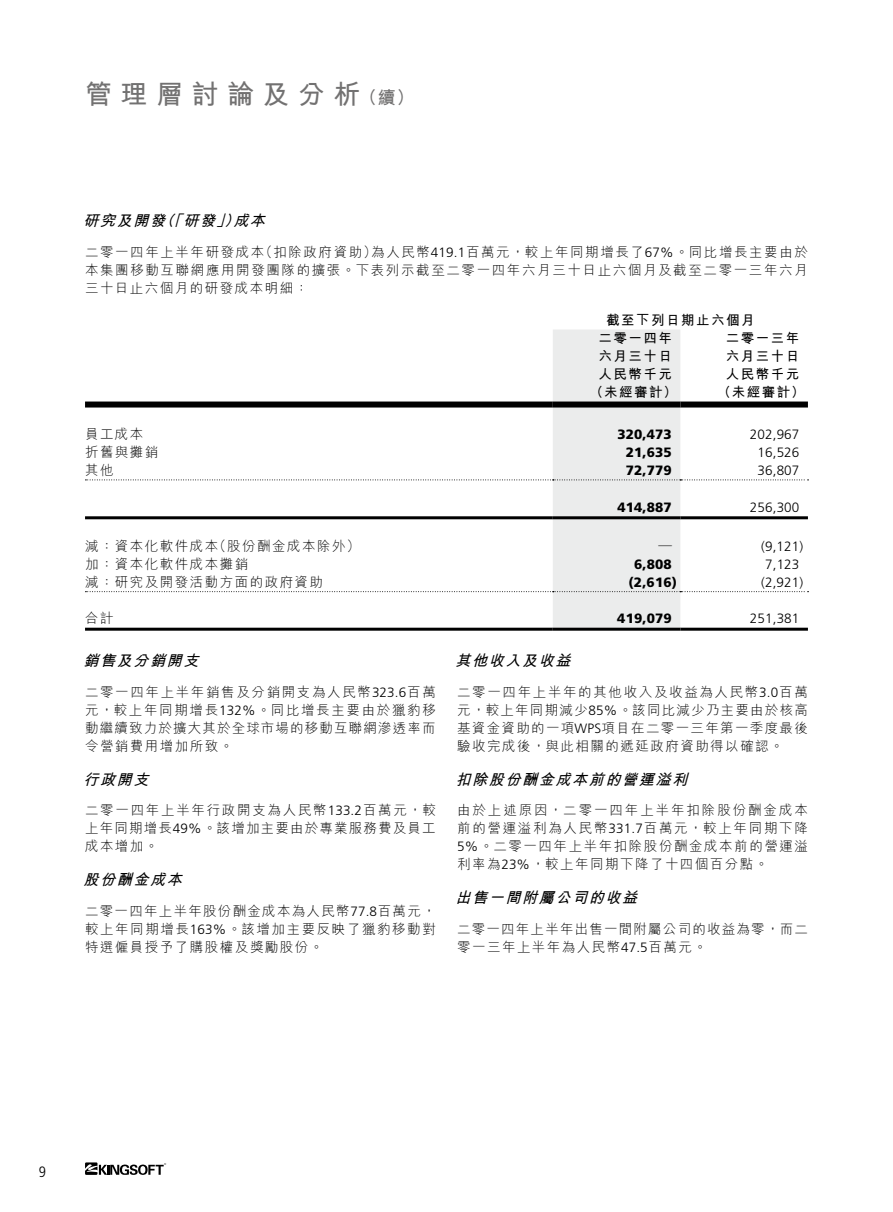
<style>
.page{position:relative;width:893px;height:1212px;background:#fff}
.page>*{position:absolute;margin:0;border:0;box-sizing:border-box;transform-origin:0 0}
.t1{font:700 27px "M Hei HK";letter-spacing:.315em;color:#727171}
.t2{font:700 18px "M Hei HK";color:#727171}
.t3{font:italic 700 15px "M Hei HK";color:#000}
.t4{font:300 condensed 15px "Frutiger";color:#000}
.t5{font:300 13.5px/18px "M Hei HK";letter-spacing:.11em;color:#000;text-align:justify}
.t6{font:700 13.5px/18px "M Hei HK";letter-spacing:.11em;color:#000}
.t7{font:300 13.5px "Frutiger";letter-spacing:.01em;color:#000}
.t8{font:900 13.5px "Frutiger";letter-spacing:.01em;color:#000}
.t9{font:300 13.5px/18px "M Hei HK";letter-spacing:.09em;color:#000}
.s1{font-family:"Frutiger"}
</style>
<div class="page">
<svg style="left:85px;top:1162px;width:81px;height:13px"></svg>
<hr style="left:85px;top:628px;width:468px;height:3px;background:#000">
<hr style="left:553px;top:628px;width:127px;height:3px;background:#000">
<hr style="left:680px;top:628px;width:128px;height:3px;background:#000">
<svg style="left:85px;top:330px;width:723px;height:299px"></svg>
<hr style="left:85px;top:516px;width:468px;height:3px;background:#000">
<hr style="left:553px;top:516px;width:127px;height:3px;background:#000">
<hr style="left:680px;top:516px;width:128px;height:3px;background:#000">
<h1 class="t1" style="left:85px;top:75px;width:277px">管理層討論及分析</h1>
<h2 class="t2" style="left:359px;top:84px;width:57px">（續(</h2>
<p class="t3" style="left:83px;top:210px;width:88px">研究及開發</p>
<p class="t3" style="left:159px;top:210px;width:30px">（「</p>
<p class="t3" style="left:216px;top:210px;width:30px">」）</p>
<p class="t3" style="left:233px;top:210px;width:38px">成本</p>
<p class="t3" style="left:183px;top:210px;width:38px">研發</p>
<p class="t5" style="left:259px;top:243px;width:119px">（扣除政府資助）</p>
<p class="t5" style="left:371px;top:243px;width:438px">為人民幣<span class="s1">419.1</span>百萬元，較上年同期增長了<span class="s1">67%</span>。同比增長主要由於</p>
<p class="t5" style="left:85px;top:243px;width:724px;text-align:left">二零一四年上半年研發成本<br>本集團移動互聯網應用開發團隊的擴張。下表列示截至二零一四年六月三十日止六個月及截至二零一三年六月三十日止六個月的研發成本明細：</p>
<p class="t6" style="left:726px;top:310px;width:75px;text-indent:-120px">截至下列日期止六個月<br>二零一三年</p>
<p class="t6" style="left:598px;top:328px;width:75px">二零一四年</p>
<p class="t6" style="left:598px;top:346px;width:75px">六月三十日</p>
<p class="t6" style="left:726px;top:346px;width:75px">六月三十日</p>
<p class="t6" style="left:598px;top:364px;width:75px">人民幣千元</p>
<p class="t6" style="left:726px;top:364px;width:75px">人民幣千元</p>
<p class="t6" style="left:590px;top:382px;width:89px">（未經審計）</p>
<p class="t6" style="left:717px;top:382px;width:89px">（未經審計(</p>
<p class="t5" style="left:85px;top:425px;width:60px">員工成本</p>
<p class="t8" style="left:617px;top:426px;width:56px">320,473</p>
<p class="t7" style="left:750px;top:426px;width:51px">202,967</p>
<p class="t5" style="left:85px;top:443px;width:75px">折舊與攤銷</p>
<p class="t8" style="left:626px;top:444px;width:48px">21,635</p>
<p class="t7" style="left:757px;top:444px;width:43px">16,526</p>
<p class="t5" style="left:85px;top:461px;width:30px">其他</p>
<p class="t8" style="left:626px;top:462px;width:48px">72,779</p>
<p class="t7" style="left:757px;top:462px;width:43px">36,807</p>
<p class="t8" style="left:617px;top:499px;width:56px">414,887</p>
<p class="t7" style="left:750px;top:499px;width:51px">256,300</p>
<p class="t5" style="left:213px;top:536px;width:148px">（股份酬金成本除外(</p>
<p class="t5" style="left:85px;top:536px;width:135px">減：資本化軟件成本</p>
<p class="t6" style="left:658px;top:536px;width:15px">—</p>
<p class="t7" style="left:761px;top:538px;width:44px">)9,121(</p>
<p class="t5" style="left:85px;top:554px;width:165px">加：資本化軟件成本攤銷</p>
<p class="t8" style="left:634px;top:556px;width:39px">6,808</p>
<p class="t7" style="left:765px;top:556px;width:36px">7,123</p>
<p class="t5" style="left:85px;top:572px;width:240px">減：研究及開發活動方面的政府資助</p>
<p class="t8" style="left:629px;top:574px;width:50px">)2,616(</p>
<p class="t7" style="left:761px;top:574px;width:44px">)2,921(</p>
<p class="t5" style="left:85px;top:609px;width:30px">合計</p>
<p class="t3" style="left:83px;top:650px;width:122px">銷售及分銷開支</p>
<p class="t5" style="left:85px;top:683px;width:352px">二零一四年上半年銷售及分銷開支為人民幣<span class="s1">323.6</span>百萬元，較上年同期增長<span class="s1">132%</span>。同比增長主要由於獵豹移動繼續致力於擴大其於全球市場的移動互聯網滲透率而令營銷費用增加所致。</p>
<p class="t3" style="left:83px;top:768px;width:72px">行政開支</p>
<p class="t5" style="left:85px;top:801px;width:352px">二零一四年上半年行政開支為人民幣<span class="s1">133.2</span>百萬元，較上年同期增長<span class="s1">49%</span>。該增加主要由於專業服務費及員工成本增加。</p>
<p class="t3" style="left:83px;top:869px;width:105px">股份酬金成本</p>
<p class="t5" style="left:85px;top:902px;width:352px">二零一四年上半年股份酬金成本為人民幣<span class="s1">77.8</span>百萬元，較上年同期增長<span class="s1">163%</span>。該增加主要反映了獵豹移動對特選僱員授予了購股權及獎勵股份。</p>
<p class="t8" style="left:617px;top:610px;width:56px">419,079</p>
<p class="t7" style="left:750px;top:611px;width:51px">251,381</p>
<p class="t3" style="left:456px;top:650px;width:122px">其他收入及收益</p>
<p class="t5" style="left:457px;top:683px;width:352px">二零一四年上半年的其他收入及收益為人民幣<span class="s1">3.0</span>百萬元，較上年同期減少<span class="s1">85%</span>。該同比減少乃主要由於核高基資金資助的一項<span class="s1">WPS</span>項目在二零一三年第一季度最後驗收完成後，與此相關的遞延政府資助得以確認。</p>
<p class="t3" style="left:456px;top:768px;width:238px">扣除股份酬金成本前的營運溢利</p>
<p class="t5" style="left:457px;top:801px;width:352px">由於上述原因，二零一四年上半年扣除股份酬金成本前的營運溢利為人民幣<span class="s1">331.7</span>百萬元，較上年同期下降<span class="s1">5%</span>。二零一四年上半年扣除股份酬金成本前的營運溢利率為<span class="s1">23%</span>，較上年同期下降了十四個百分點。</p>
<p class="t3" style="left:456px;top:887px;width:188px">出售一間附屬公司的收益</p>
<p class="t9" style="left:457px;top:920px;width:352px">二零一四年上半年出售一間附屬公司的收益為零，而二零一三年上半年為人民幣<span class="s1">47.5</span>百萬元。</p>
<p class="t4" style="left:39px;top:1164px;width:9px">9</p>
</div>
